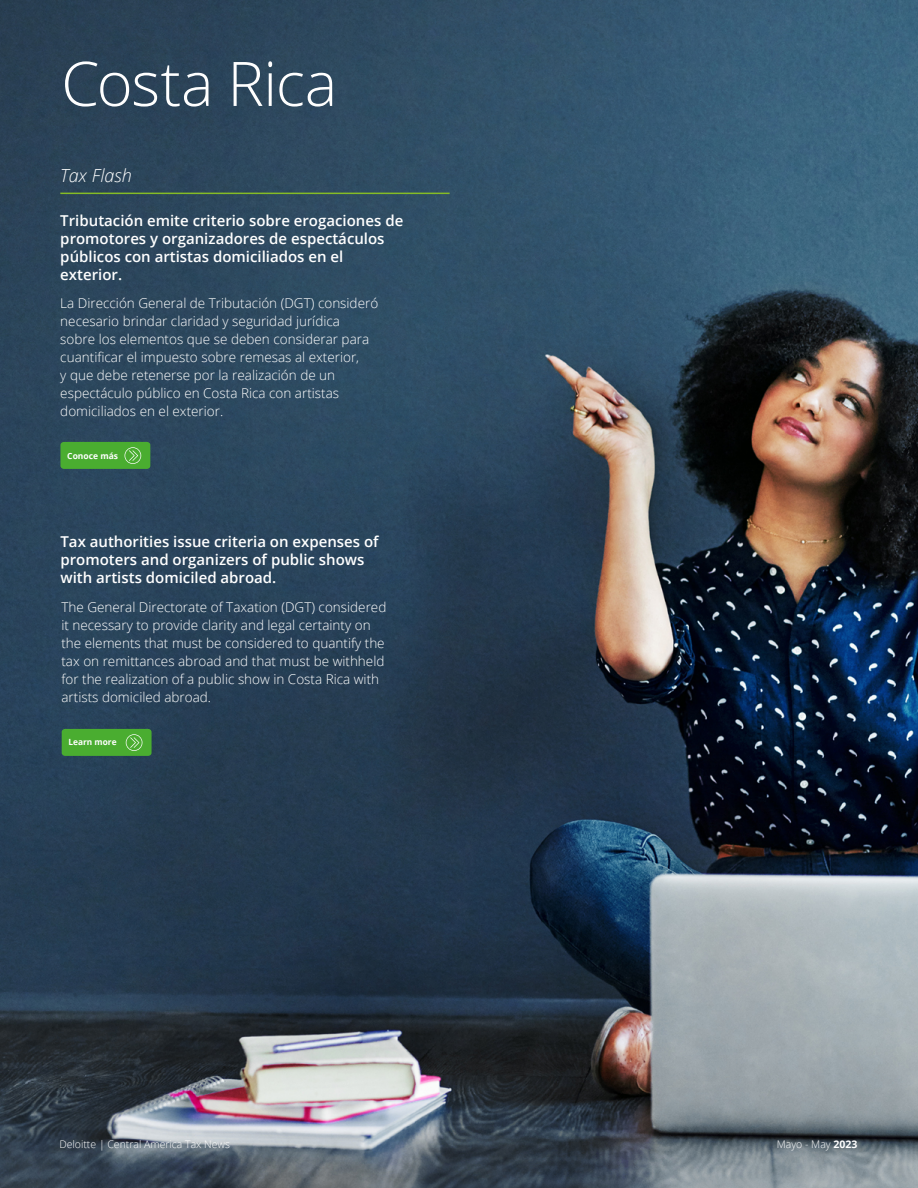
<style>
.page{position:relative;width:918px;height:1188px;background:#fff}
.page>*{position:absolute;margin:0;border:0;box-sizing:border-box;transform-origin:0 0}
.t1{font:300 61.5px "Open Sans";letter-spacing:-.01em;color:#fff}
.t2{font:italic 300 18px "Open Sans";color:#fff}
.t3{font:600 15px/18px "Open Sans";color:#fff}
.t4{font:300 13.5px/18px "Open Sans";color:#fff}
.t5{font:300 10.5px "Open Sans";color:#fff}
.t6{font:700 8.55px "Open Sans";color:#fff}
.s1{font-weight:700}
</style>
<div class="page">
<img style="left:0;top:0;width:918px;height:1188px">
<hr style="left:60px;top:193px;width:390px;height:1px;background:#86bc25">
<div style="left:60px;top:442px;width:90px;height:27px;background:#4aad30;border-radius:3px"></div>
<svg style="left:125px;top:447px;width:16px;height:17px"></svg>
<div style="left:62px;top:729px;width:90px;height:27px;background:#4aad30;border-radius:3px"></div>
<svg style="left:126px;top:734px;width:16px;height:17px"></svg>
<h1 class="t1" style="left:61px;top:41px;width:278px">Costa Rica</h1>
<h2 class="t2" style="left:60px;top:163px;width:73px">Tax Flash</h2>
<p class="t3" style="left:60px;top:211px;width:344px">Tributación emite criterio sobre erogaciones de promotores y organizadores de espectáculos públicos con artistas domiciliados en el exterior.</p>
<p class="t4" style="left:60px;top:294px;width:319px">La Dirección General de Tributación (DGT) consideró necesario brindar claridad y seguridad jurídica sobre los elementos que se deben considerar para cuantificar el impuesto sobre remesas al exterior,<br>y que debe retenerse por la realización de un espectáculo público en Costa Rica con artistas domiciliados en el exterior.</p>
<p class="t6" style="left:67px;top:449px;width:52px">Conoce más</p>
<p class="t3" style="left:60px;top:533px;width:320px">Tax authorities issue criteria on expenses of promoters and organizers of public shows with artists domiciled abroad.</p>
<p class="t4" style="left:61px;top:598px;width:326px">The General Directorate of Taxation (DGT) considered it necessary to provide clarity and legal certainty on the elements that must be considered to quantify the tax on remittances abroad and that must be withheld for the realization of a public show in Costa Rica with artists domiciled abroad.</p>
<p class="t6" style="left:69px;top:736px;width:50px">Learn more</p>
<p class="t5" style="left:59px;top:1137px;width:172px">Deloitte | Central America Tax News</p>
<p class="t5" style="left:777px;top:1137px;width:82px">Mayo - May <span class="s1">2023</span></p>
</div>
